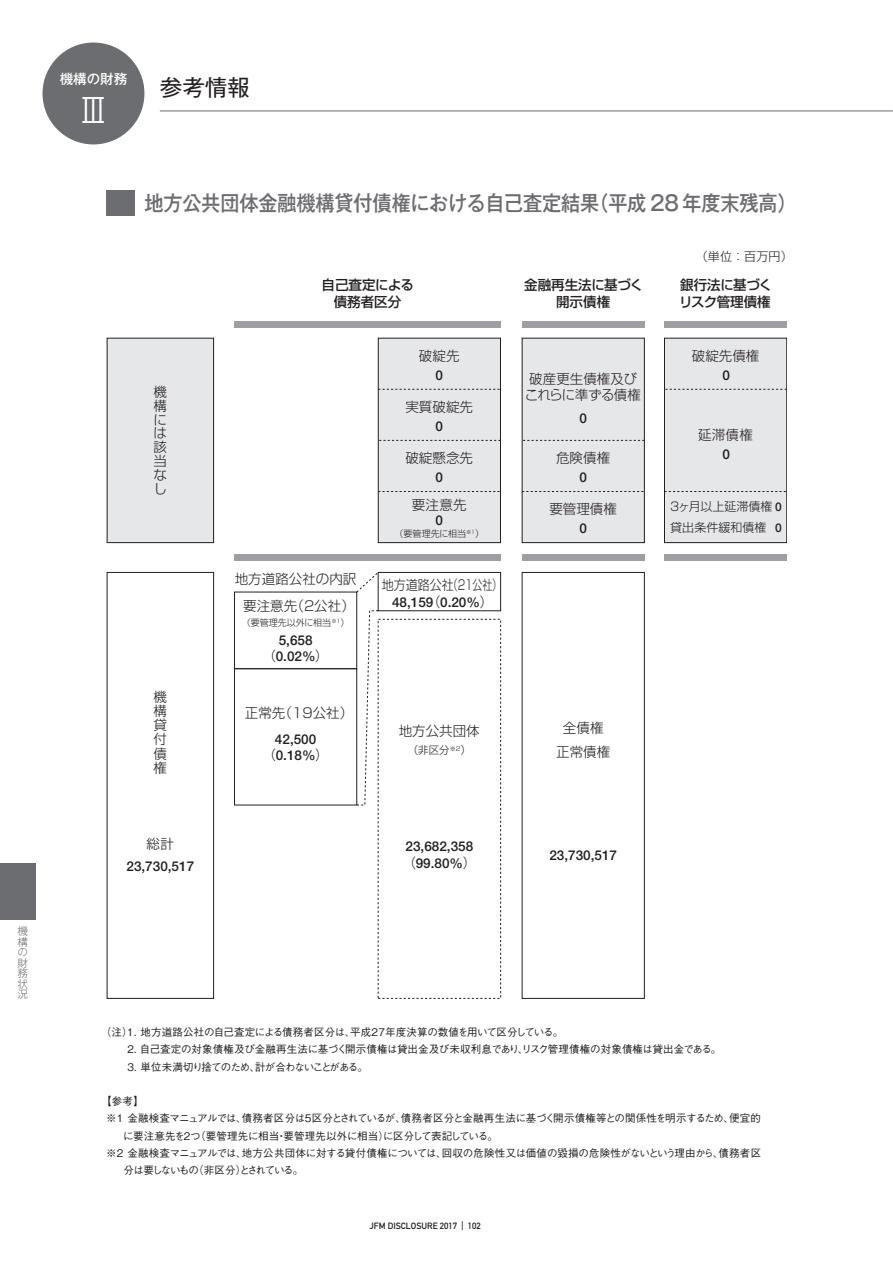
<style>
.page{position:relative;width:893px;height:1263px;background:#fff}
.page>*{position:absolute;margin:0;border:0;box-sizing:border-box;transform-origin:0 0}
.t1{font:300 33px "Gothic MB101 Pro";color:#fff}
.t2{font:22.5px "Gothic MB101 Pro";color:#231f20}
.t3{font:500 21px "Gothic MB101 Pro";letter-spacing:-.005em;color:#6c6d70;scale:.91 1}
.t4{font:300 13.5px/13.8px "Shin Go Pro";color:#231f20;text-align:center}
.t5{font:500 13.5px/16.2px "Helvetica Neue LT Std";color:#231f20;text-align:center}
.t6{font:500 13.5px/16.2px "Shin Go Pro";color:#231f20;text-align:center}
.t7{font:500 13.5px/16.2px "Shin Go Pro";letter-spacing:-.025em;color:#231f20}
.t8{font:300 13.5px "Shin Go Pro";color:#231f20;scale:.89 1}
.t9{font:500 13.5px "Gothic MB101 Pro";color:#fff}
.t10{font:300 12px/21px "Shin Go Pro";color:#231f20}
.t11{font:500 10.5px "Gothic BBB Pro";letter-spacing:-.015em;color:#231f20}
.t12{font:500 10.5px "Gothic BBB Pro";letter-spacing:.005em;color:#231f20}
.t13{font:500 10.5px "Gothic BBB Pro";letter-spacing:-.09em;color:#231f20}
.t14{font:500 10.5px "Gothic BBB Pro";letter-spacing:-.115em;color:#231f20}
.t15{font:300 10.5px/10.5px "Gothic MB101 Pro";color:#6c6d70;text-align:justify}
.t16{font:300 10.5px "Shin Go Pro";color:#231f20}
.t17{font:300 9px "Shin Go Pro";color:#231f20}
.t18{font:9px "DIN Mittelschrift Std";color:#231f20}
.s1{font-family:"Koz Go Pr 6 N";font-weight:400}
.s2{font-family:"Helvetica Neue LT Std";font-weight:500}
</style>
<div class="page">
<div style="left:43px;top:43px;width:101px;height:101px;background:#6c6d70;border-radius:50%"></div>
<hr style="left:160px;top:111px;width:733px;height:1px;background:#6c6d70">
<div style="left:0;top:863px;width:36px;height:56px;background:#6c6d70"></div>
<div style="left:106px;top:190px;width:29px;height:26px;background:#6c6d70"></div>
<div style="left:378px;top:338px;width:122px;height:205px;background:#e6e7e9"></div>
<div style="left:378px;top:338px;width:123px;height:205px;border:1px solid #231f20"></div>
<svg style="left:378px;top:440px;width:122px;height:1px"></svg>
<svg style="left:378px;top:491px;width:122px;height:1px"></svg>
<svg style="left:378px;top:389px;width:122px;height:1px"></svg>
<div style="left:522px;top:338px;width:122px;height:205px;background:#e6e7e9"></div>
<div style="left:522px;top:338px;width:123px;height:205px;border:1px solid #231f20"></div>
<svg style="left:522px;top:440px;width:122px;height:1px"></svg>
<svg style="left:522px;top:491px;width:122px;height:1px"></svg>
<div style="left:664px;top:338px;width:123px;height:205px;background:#e6e7e9"></div>
<div style="left:664px;top:338px;width:123px;height:205px;border:1px solid #231f20"></div>
<svg style="left:664px;top:389px;width:123px;height:1px"></svg>
<svg style="left:664px;top:491px;width:123px;height:1px"></svg>
<div style="left:107px;top:338px;width:107px;height:205px;background:#e6e7e9"></div>
<div style="left:107px;top:338px;width:107px;height:205px;border:1px solid #231f20"></div>
<div style="left:107px;top:572px;width:107px;height:427px;border:1px solid #231f20"></div>
<div style="left:522px;top:572px;width:123px;height:427px;border:1px solid #231f20"></div>
<div style="left:234px;top:321px;width:267px;height:6px;background:#9d9fa2"></div>
<div style="left:522px;top:321px;width:122px;height:6px;background:#9d9fa2"></div>
<div style="left:664px;top:321px;width:123px;height:6px;background:#9d9fa2"></div>
<div style="left:234px;top:554px;width:267px;height:7px;background:#9d9fa2"></div>
<div style="left:522px;top:554px;width:122px;height:7px;background:#9d9fa2"></div>
<div style="left:664px;top:554px;width:123px;height:7px;background:#9d9fa2"></div>
<div style="left:234px;top:592px;width:123px;height:77px;border:1px solid #231f20"></div>
<div style="left:234px;top:668px;width:123px;height:137px;border:1px solid #231f20"></div>
<div style="left:378px;top:572px;width:123px;height:39px;border:1px solid #231f20"></div>
<svg style="left:356px;top:610px;width:23px;height:196px"></svg>
<svg style="left:356px;top:571px;width:23px;height:22px"></svg>
<p class="t15" style="left:17px;top:924px;width:12px">機構の財務状況</p>
<p class="t9" style="left:60px;top:67px;width:69px">機構の財務</p>
<h1 class="t1" style="left:77px;top:83px;width:34px">Ⅲ</h1>
<h2 class="t2" style="left:160px;top:69px;width:91px">参考情報</h2>
<h3 class="t3" style="left:145px;top:186px;width:718px">地方公共団体金融機構貸付債権における自己査定結果（平成 28 年度末残高）</h3>
<p class="t10" style="left:696px;top:245px;width:98px">（単位：百万円）</p>
<p class="t6" style="left:322px;top:276px;width:94px">自己査定による債務者区分</p>
<p class="t6" style="left:524px;top:276px;width:121px">金融再生法に基づく開示債権</p>
<p class="t7" style="left:679px;top:276px;width:95px">銀行法に基づくリスク管理債権</p>
<p class="t4" style="left:154px;top:383px;width:15px;text-align:justify">機構には該当なし</p>
<p class="t4" style="left:154px;top:688px;width:15px;line-height:14.2px;text-align:justify">機構貸付債権</p>
<p class="t4" style="left:235px;top:571px;width:123px">地方道路公社の内訳</p>
<p class="t4" style="left:243px;top:597px;width:113px">要注意先（2公社）</p>
<p class="t17" style="left:242px;top:615px;width:109px">（要管理先以外に相当<sup>※１</sup>）</p>
<p class="t5" style="left:262px;top:632px;width:68px">5,658<span class="s1">（</span>0.02%<span class="s1">）</span></p>
<p class="t4" style="left:245px;top:705px;width:110px">正常先（19公社）</p>
<p class="t5" style="left:262px;top:731px;width:68px">42,500<span class="s1">（</span>0.18%<span class="s1">）</span></p>
<p class="t4" style="left:419px;top:347px;width:42px">破綻先</p>
<p class="t4" style="left:692px;top:347px;width:69px">破綻先債権</p>
<p class="t5" style="left:436px;top:367px;width:9px">0</p>
<p class="t5" style="left:723px;top:367px;width:9px">0</p>
<p class="t4" style="left:525px;top:369px;width:118px;line-height:16.2px">破産更生債権及びこれらに準ずる債権</p>
<p class="t4" style="left:405px;top:398px;width:69px">実質破綻先</p>
<p class="t5" style="left:436px;top:418px;width:9px">0</p>
<p class="t4" style="left:405px;top:449px;width:69px">破綻懸念先</p>
<p class="t5" style="left:436px;top:469px;width:9px">0</p>
<p class="t5" style="left:579px;top:410px;width:9px">0</p>
<p class="t4" style="left:698px;top:427px;width:56px">延滞債権</p>
<p class="t5" style="left:723px;top:446px;width:9px">0</p>
<p class="t4" style="left:556px;top:449px;width:56px">危険債権</p>
<p class="t5" style="left:579px;top:469px;width:9px">0</p>
<p class="t4" style="left:549px;top:500px;width:69px">要管理債権</p>
<p class="t5" style="left:579px;top:520px;width:9px">0</p>
<p class="t4" style="left:412px;top:496px;width:56px">要注意先</p>
<p class="t5" style="left:436px;top:512px;width:9px">0</p>
<p class="t10" style="left:670px;top:494px;width:113px">3ヶ月以上延滞債権 <span class="s2">0</span>貸出条件緩和債権 <span class="s2">0</span></p>
<p class="t17" style="left:395px;top:526px;width:91px">（要管理先に相当<sup>※１</sup>）</p>
<p class="t8" style="left:382px;top:574px;width:137px">地方道路公社（21公社）</p>
<p class="t5" style="left:392px;top:594px;width:103px">48,159<span class="s1">（</span>0.20%<span class="s1">）</span></p>
<p class="t4" style="left:399px;top:722px;width:83px">地方公共団体</p>
<p class="t16" style="left:408px;top:742px;width:65px">（非区分<sup>※2</sup>）</p>
<p class="t4" style="left:556px;top:714px;width:56px;line-height:24px">全債権正常債権</p>
<p class="t4" style="left:147px;top:836px;width:29px">総計</p>
<p class="t5" style="left:127px;top:857px;width:69px">23,730,517</p>
<p class="t5" style="left:402px;top:838px;width:75px;text-align:left">23,682,358<span class="s1">（</span>99.80%<span class="s1">）</span></p>
<p class="t5" style="left:549px;top:846px;width:69px">23,730,517</p>
<p class="t11" style="left:101px;top:1024px;width:464px">（注）１. 地方道路公社の自己査定による債務者区分は、平成27年度決算の数値を用いて区分している。</p>
<p class="t12" style="left:125px;top:1041px;width:598px">２. 自己査定の対象債権及び金融再生法に基づく開示債権は貸出金及び未収利息であり、リスク管理債権の対象債権は貸出金である。</p>
<p class="t13" style="left:125px;top:1058px;width:244px">３. 単位未満切り捨てのため、計が合わないことがある。</p>
<p class="t11" style="left:101px;top:1093px;width:44px">【参考】</p>
<p class="t11" style="left:106px;top:1110px;width:656px">※1 金融検査マニュアルでは、債務者区分は5区分とされているが、債務者区分と金融再生法に基づく開示債権等との関係性を明示するため、便宜的</p>
<p class="t11" style="left:123px;top:1127px;width:376px">に要注意先を2つ（要管理先に相当・要管理先以外に相当）に区分して表記している。</p>
<p class="t11" style="left:106px;top:1144px;width:656px">※2 金融検査マニュアルでは、地方公共団体に対する貸付債権については、回収の危険性又は価値の毀損の危険性がないという理由から、債務者区</p>
<p class="t14" style="left:124px;top:1162px;width:181px">分は要しないもの（非区分）とされている。</p>
<p class="t18" style="left:370px;top:1220px;width:113px">JFM DISCLOSURE 2017 | 102</p>
</div>
